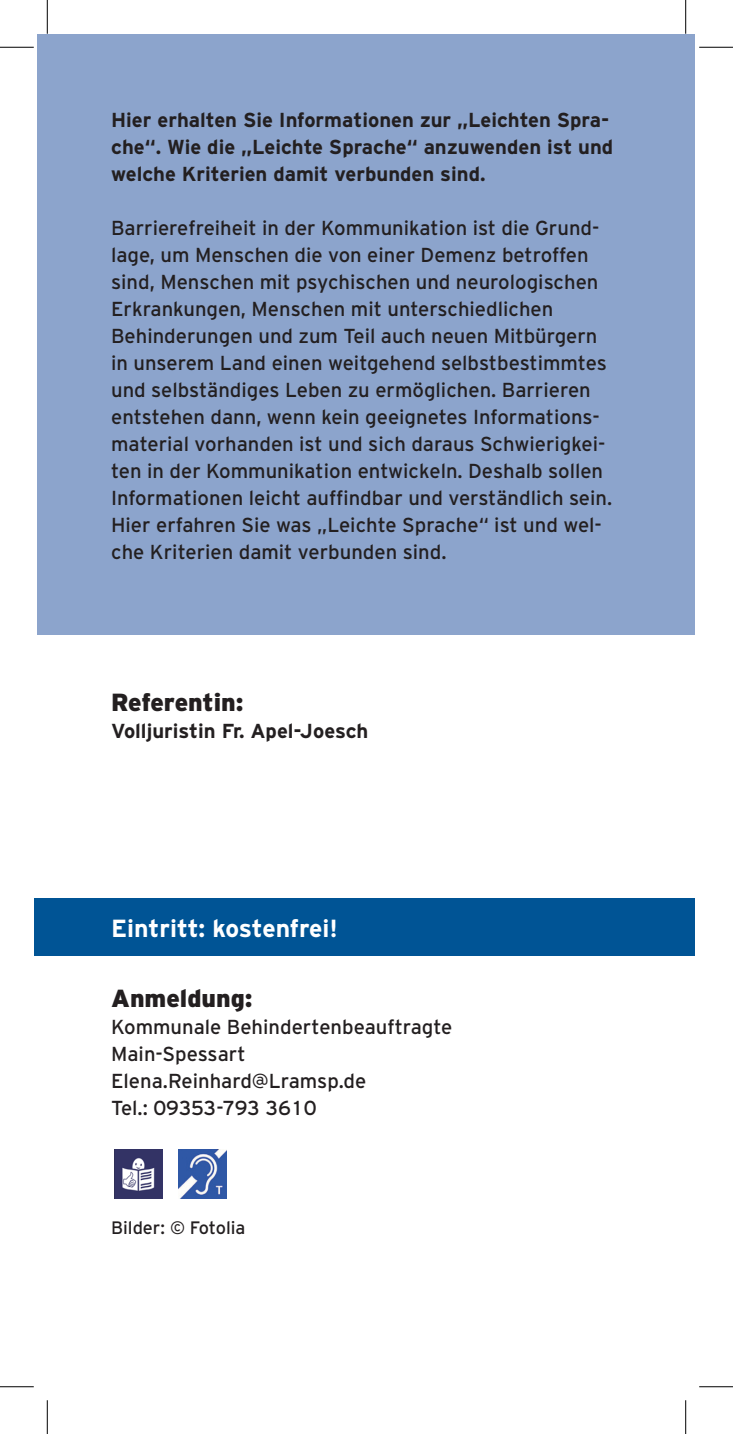
<style>
.page{position:relative;width:733px;height:1434px;background:#fff}
.page>*{position:absolute;margin:0;border:0;box-sizing:border-box;transform-origin:0 0}
.t1{font:900 24.75px "Interstate Plus";color:#231f20}
.t2{font:700 24.75px "Interstate Plus";letter-spacing:-.005em;color:#fff}
.t3{font:20.25px/27px "Interstate Plus";color:#231f20}
.t4{font:700 20.25px/27px "Interstate Plus";color:#231f20}
.t5{font:18px "Interstate Plus";color:#231f20}
</style>
<div class="page">
<div style="left:38px;top:34px;width:657px;height:601px;background:#8ca4cc"></div>
<div style="left:34px;top:899px;width:661px;height:57px;background:#005495"></div>
<img style="left:178px;top:1150px;width:49px;height:48px">
<img style="left:114px;top:1150px;width:49px;height:48px">
<hr style="left:0;top:47px;width:34px;height:1px;background:#000">
<hr style="left:699px;top:47px;width:33px;height:1px;background:#000">
<hr style="left:0;top:1386px;width:34px;height:1px;background:#000">
<hr style="left:699px;top:1386px;width:33px;height:1px;background:#000">
<hr style="left:47px;top:0;width:1px;height:34px;background:#000">
<hr style="left:47px;top:1400px;width:1px;height:34px;background:#000">
<hr style="left:685px;top:0;width:1px;height:34px;background:#000">
<hr style="left:685px;top:1400px;width:1px;height:34px;background:#000">
<p class="t4" style="left:111px;top:107px;width:503px">Hier erhalten Sie Informationen zur „Leichten Spra&shy;che“. Wie die „Leichte Sprache“ anzuwenden ist und welche Kriterien damit verbunden sind.</p>
<p class="t3" style="left:111px;top:215px;width:502px">Barrierefreiheit in der Kommunikation ist die Grund&shy;lage, um Menschen die von einer Demenz betroffen sind, Menschen mit psychischen und neurologischen Erkrankungen, Menschen mit unterschiedlichen Behinderungen und zum Teil auch neuen Mitbürgern in unserem Land einen weitgehend selbstbestimmtes und selbständiges Leben zu ermöglichen. Barrieren entstehen dann, wenn kein geeignetes Informations&shy;material vorhanden ist und sich daraus Schwierigkei&shy;ten in der Kommunikation entwickeln. Deshalb sollen Informationen leicht auffindbar und verständlich sein.<br>Hier erfahren Sie was „Leichte Sprache“ ist und wel&shy;che Kriterien damit verbunden sind.</p>
<p class="t1" style="left:111px;top:688px;width:134px">Referentin:</p>
<p class="t4" style="left:111px;top:717px;width:259px">Volljuristin Fr. Apel-Joesch</p>
<p class="t2" style="left:111px;top:915px;width:228px">Eintritt: kostenfrei!</p>
<p class="t1" style="left:111px;top:984px;width:143px">Anmeldung:</p>
<p class="t3" style="left:111px;top:1013px;width:342px">Kommunale Behindertenbeauftragte<br>Main-Spessart<br>Elena.Reinhard@Lramsp.de<br>Tel.: 09353-793 3610</p>
<p class="t5" style="left:111px;top:1217px;width:136px">Bilder: © Fotolia</p>
</div>
